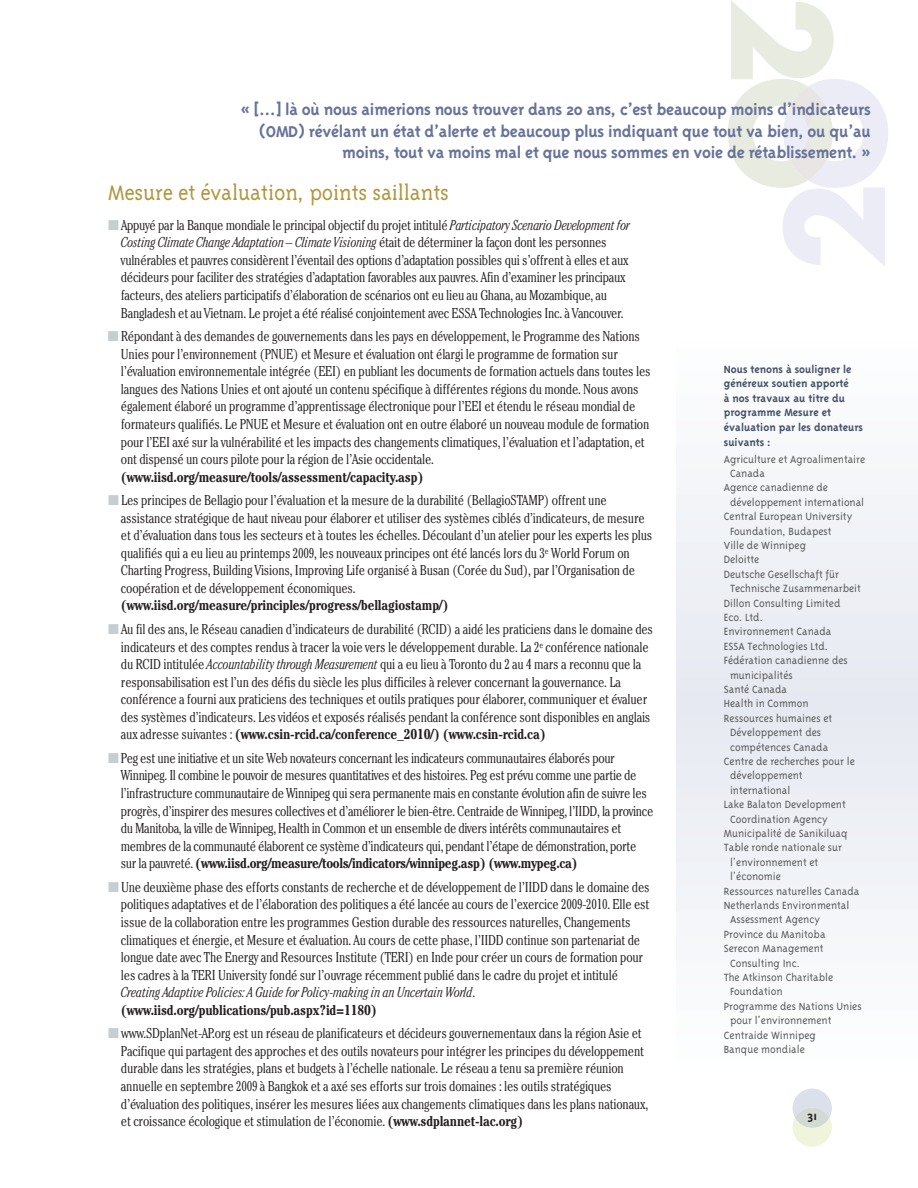
<style>
.page{position:relative;width:918px;height:1188px;background:#fff}
.page>*{position:absolute;margin:0;border:0;box-sizing:border-box;transform-origin:0 0}
.t1{font:300 24px "Triplex Serif";letter-spacing:-.01em;color:#b0973f}
.t2{font:700 18px/21.6px "Triplex";letter-spacing:-.015em;color:#687399;text-align:right}
.t3{font:300 condensed 14.25px/17.5px "Cheltenham";letter-spacing:-.015em;color:#231f20}
.t4{font:700 condensed 14.25px "Cheltenham";letter-spacing:-.015em;color:#231f20;scale:.96 1}
.t5{font:700 13.5px "Triplex";color:#231f20}
.t6{font:300 12px "Triplex";color:#57585a}
.t7{font:700 12px/14.4px "Triplex";color:#475267}
.s1{color:#c5ced1}
.s2{font-style:italic}
.s3{font-weight:700}
</style>
<div class="page">
<svg style="left:793px;top:1089px;width:39px;height:58px;background:#e5eae3"></svg>
<svg style="left:728px;top:0;width:160px;height:266px"></svg>
<p class="t2" style="left:241px;top:98px;width:632px">« […] là où nous aimerions nous trouver dans 20 ans, c’est beaucoup moins d’indicateurs (OMD) révélant un état d’alerte et beaucoup plus indiquant que tout va bien, ou qu’au moins, tout va moins mal et que nous sommes en voie de rétablissement. »</p>
<h1 class="t1" style="left:108px;top:178px;width:343px">Mesure et évaluation, points saillants</h1>
<p class="t3" style="left:121px;top:217px;width:511px;text-indent:-13px"><span class="s1">■</span> Appuyé par la Banque mondiale le principal objectif du projet intitulé <span class="s2">Participatory Scenario Development for Costing Climate Change Adaptation – Climate Visioning</span> était de déterminer la façon dont les personnes vulnérables et pauvres considèrent l’éventail des options d’adaptation possibles qui s’offrent à elles et aux décideurs pour faciliter des stratégies d’adaptation favorables aux pauvres. Afin d’examiner les principaux facteurs, des ateliers participatifs d’élaboration de scénarios ont eu lieu au Ghana, au Mozambique, au Bangladesh et au Vietnam. Le projet a été réalisé conjointement avec ESSA Technologies Inc. à Vancouver.</p>
<p class="t3" style="left:121px;top:329px;width:531px;text-indent:-13px"><span class="s1">■</span> Répondant à des demandes de gouvernements dans les pays en développement, le Programme des Nations Unies pour l’environnement (PNUE) et Mesure et évaluation ont élargi le programme de formation sur l’évaluation environnementale intégrée (EEI) en publiant les documents de formation actuels dans toutes les langues des Nations Unies et ont ajouté un contenu spécifique à différentes régions du monde. Nous avons également élaboré un programme d’apprentissage électronique pour l’EEI et étendu le réseau mondial de formateurs qualifiés. Le PNUE et Mesure et évaluation ont en outre élaboré un nouveau module de formation pour l’EEI axé sur la vulnérabilité et les impacts des changements climatiques, l’évaluation et l’adaptation, et ont dispensé un cours pilote pour la région de l’Asie occidentale.</p>
<p class="t4" style="left:121px;top:472px;width:317px">(www.iisd.org/measure/tools/assessment/capacity.asp)</p>
<p class="t3" style="left:121px;top:493px;width:533px;text-indent:-13px"><span class="s1">■</span> Les principes de Bellagio pour l’évaluation et la mesure de la durabilité (BellagioSTAMP) offrent une assistance stratégique de haut niveau pour élaborer et utiliser des systèmes ciblés d’indicateurs, de mesure et d’évaluation dans tous les secteurs et à toutes les échelles. Découlant d’un atelier pour les experts les plus qualifiés qui a eu lieu au printemps 2009, les nouveaux principes ont été lancés lors du 3<sup>e</sup> World Forum on Charting Progress, Building Visions, Improving Life organisé à Busan (Corée du Sud), par l’Organisation de coopération et de développement économiques.</p>
<p class="t4" style="left:121px;top:600px;width:343px">(www.iisd.org/measure/principles/progress/bellagiostamp/)</p>
<p class="t3" style="left:121px;top:622px;width:534px;text-indent:-13px"><span class="s1">■</span> Au fil des ans, le Réseau canadien d’indicateurs de durabilité (RCID) a aidé les praticiens dans le domaine des indicateurs et des comptes rendus à tracer la voie vers le développement durable. La 2<sup>e</sup> conférence nationale du RCID intitulée <span class="s2">Accountability through Measurement</span> qui a eu lieu à Toronto du 2 au 4 mars a reconnu que la responsabilisation est l’un des défis du siècle les plus difficiles à relever concernant la gouvernance. La conférence a fourni aux praticiens des techniques et outils pratiques pour élaborer, communiquer et évaluer des systèmes d’indicateurs. Les vidéos et exposés réalisés pendant la conférence sont disponibles en anglais aux adresse suivantes : <span class="s3">(www.csin-rcid.ca/conference_2010/) (www.csin-rcid.ca)</span></p>
<p class="t3" style="left:121px;top:751px;width:534px;text-indent:-13px"><span class="s1">■</span> Peg est une initiative et un site Web novateurs concernant les indicateurs communautaires élaborés pour Winnipeg. Il combine le pouvoir de mesures quantitatives et des histoires. Peg est prévu comme une partie de l’infrastructure communautaire de Winnipeg qui sera permanente mais en constante évolution afin de suivre les progrès, d’inspirer des mesures collectives et d’améliorer le bien-être. Centraide de Winnipeg, l’IIDD, la province du Manitoba, la ville de Winnipeg, Health in Common et un ensemble de divers intérêts communautaires et membres de la communauté élaborent ce système d’indicateurs qui, pendant l’étape de démonstration, porte sur la pauvreté. <span class="s3">(www.iisd.org/measure/tools/indicators/winnipeg.asp) (www.mypeg.ca)</span></p>
<p class="t3" style="left:121px;top:880px;width:530px;text-indent:-13px"><span class="s1">■</span> Une deuxième phase des efforts constants de recherche et de développement de l’IIDD dans le domaine des politiques adaptatives et de l’élaboration des politiques a été lancée au cours de l’exercice 2009-2010. Elle est issue de la collaboration entre les programmes Gestion durable des ressources naturelles, Changements climatiques et énergie, et Mesure et évaluation. Au cours de cette phase, l’IIDD continue son partenariat de longue date avec The Energy and Resources Institute (TERI) en Inde pour créer un cours de formation pour les cadres à la TERI University fondé sur l’ouvrage récemment publié dans le cadre du projet et intitulé <span class="s2">Creating Adaptive Policies: A Guide for Policy-making in an Uncertain World</span>. <span class="s3">(www.iisd.org/publications/pub.aspx?id=1180)</span></p>
<p class="t3" style="left:121px;top:1026px;width:529px;text-indent:-13px"><span class="s1">■</span> www.SDplanNet-AP.org est un réseau de planificateurs et décideurs gouvernementaux dans la région Asie et Pacifique qui partagent des approches et des outils novateurs pour intégrer les principes du développement durable dans les stratégies, plans et budgets à l’échelle nationale. Le réseau a tenu sa première réunion annuelle en septembre 2009 à Bangkok et a axé ses efforts sur trois domaines : les outils stratégiques d’évaluation des politiques, insérer les mesures liées aux changements climatiques dans les plans nationaux, et croissance écologique et stimulation de l’économie. <span class="s3">(www.sdplannet-lac.org)</span></p>
<p class="t7" style="left:724px;top:362px;width:141px">Nous tenons à souligner le généreux soutien apporté<br>à nos travaux au titre du programme Mesure et évaluation par les donateurs</p>
<p class="t7" style="left:724px;top:435px;width:49px">suivants :</p>
<p class="t6" style="left:724px;top:451px;width:143px">Agriculture et Agroalimentaire</p>
<p class="t6" style="left:730px;top:466px;width:36px">Canada</p>
<p class="t6" style="left:724px;top:480px;width:106px">Agence canadienne de</p>
<p class="t6" style="left:730px;top:495px;width:136px">développement international</p>
<p class="t6" style="left:724px;top:509px;width:130px">Central European University</p>
<p class="t6" style="left:730px;top:523px;width:103px">Foundation, Budapest</p>
<p class="t6" style="left:724px;top:538px;width:84px">Ville de Winnipeg</p>
<p class="t6" style="left:724px;top:552px;width:37px">Deloitte</p>
<p class="t6" style="left:724px;top:567px;width:117px">Deutsche Gesellschaft für</p>
<p class="t6" style="left:730px;top:581px;width:132px">Technische Zusammenarbeit</p>
<p class="t6" style="left:724px;top:595px;width:118px">Dillon Consulting Limited</p>
<p class="t6" style="left:724px;top:610px;width:41px">Eco. Ltd.</p>
<p class="t6" style="left:724px;top:624px;width:109px">Environnement Canada</p>
<p class="t6" style="left:724px;top:639px;width:106px">ESSA Technologies Ltd.</p>
<p class="t6" style="left:724px;top:653px;width:126px">Fédération canadienne des</p>
<p class="t6" style="left:730px;top:667px;width:64px">municipalités</p>
<p class="t6" style="left:724px;top:682px;width:65px">Santé Canada</p>
<p class="t6" style="left:724px;top:696px;width:86px">Health in Common</p>
<p class="t6" style="left:724px;top:711px;width:110px">Ressources humaines et</p>
<p class="t6" style="left:730px;top:725px;width:93px">Développement des</p>
<p class="t6" style="left:730px;top:739px;width:100px">compétences Canada</p>
<p class="t6" style="left:724px;top:754px;width:133px">Centre de recherches pour le</p>
<p class="t6" style="left:730px;top:768px;width:74px">développement</p>
<p class="t6" style="left:730px;top:783px;width:62px">international</p>
<p class="t6" style="left:724px;top:797px;width:123px">Lake Balaton Development</p>
<p class="t6" style="left:730px;top:811px;width:99px">Coordination Agency</p>
<p class="t6" style="left:724px;top:826px;width:125px">Municipalité de Sanikiluaq</p>
<p class="t6" style="left:724px;top:840px;width:120px">Table ronde nationale sur</p>
<p class="t6" style="left:730px;top:855px;width:90px">l’environnement et</p>
<p class="t6" style="left:730px;top:869px;width:52px">l’économie</p>
<p class="t6" style="left:724px;top:883px;width:137px">Ressources naturelles Canada</p>
<p class="t6" style="left:724px;top:898px;width:127px">Netherlands Environmental</p>
<p class="t6" style="left:730px;top:912px;width:92px">Assessment Agency</p>
<p class="t6" style="left:724px;top:927px;width:103px">Province du Manitoba</p>
<p class="t6" style="left:724px;top:941px;width:101px">Serecon Management</p>
<p class="t6" style="left:730px;top:955px;width:72px">Consulting Inc.</p>
<p class="t6" style="left:724px;top:970px;width:111px">The Atkinson Charitable</p>
<p class="t6" style="left:730px;top:984px;width:54px">Foundation</p>
<p class="t6" style="left:724px;top:999px;width:139px">Programme des Nations Unies</p>
<p class="t6" style="left:730px;top:1013px;width:103px">pour l’environnement</p>
<p class="t6" style="left:724px;top:1027px;width:94px">Centraide Winnipeg</p>
<p class="t6" style="left:724px;top:1042px;width:83px">Banque mondiale</p>
<p class="t5" style="left:807px;top:1107px;width:11px">31</p>
</div>
